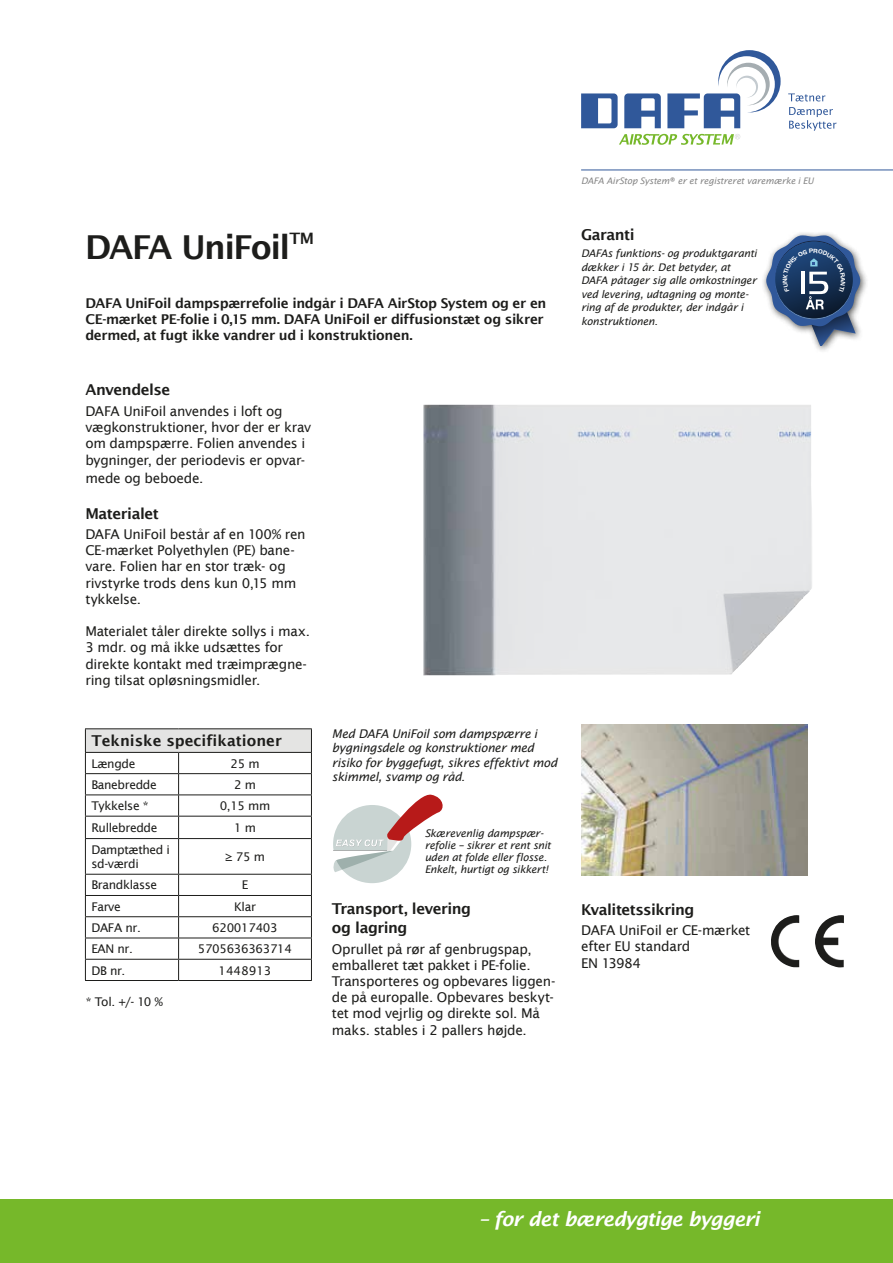
<style>
.page{position:relative;width:893px;height:1263px;background:#fff}
.page>*{position:absolute;margin:0;border:0;box-sizing:border-box;transform-origin:0 0}
.t1{font:600 33px "Lucida Sans";letter-spacing:-.05em;color:#1d1d1b}
.t2{font:italic 600 19.5px "Lucida Sans";letter-spacing:-.035em;color:#fff}
.t3{font:600 15.75px "Lucida Sans";color:#1d1d1b}
.t4{font:600 15px/19.5px "Lucida Sans";letter-spacing:-.03em;color:#1d1d1b}
.t5{font:600 15px "Lucida Sans";color:#1d1d1b}
.t6{font:13.5px/16.2px "Lucida Sans";letter-spacing:-.02em;color:#1d1d1b}
.t7{font:600 13.5px/16.2px "Lucida Sans";letter-spacing:-.025em;color:#1d1d1b}
.t8{font:12px/14.4px "Lucida Sans";letter-spacing:-.03em;color:#1d1d1b}
.t9{font:italic 12px/14.4px "Lucida Sans";letter-spacing:-.025em;color:#1d1d1b}
.t10{font:12px "Lucida Sans";color:#1d1d1b}
.t11{font:italic 10.5px/13.5px "Lucida Sans";letter-spacing:-.02em;color:#1d1d1b}
.t12{font:italic 9px "Lucida Sans";letter-spacing:-.025em;color:#878787}
.s1{font-weight:600;font-style:normal}
</style>
<div class="page">
<div style="left:0;top:1199px;width:893px;height:64px;background:#76b82a"></div>
<img style="left:581px;top:724px;width:227px;height:152px">
<div style="left:85px;top:729px;width:226px;height:23px;background:#e4e4e3"></div>
<hr style="left:85px;top:728px;width:94px;height:1px;background:#1d1d1b">
<hr style="left:179px;top:728px;width:133px;height:1px;background:#1d1d1b">
<hr style="left:85px;top:752px;width:94px;height:1px;background:#1d1d1b">
<hr style="left:179px;top:752px;width:133px;height:1px;background:#1d1d1b">
<hr style="left:85px;top:773px;width:94px;height:1px;background:#1d1d1b">
<hr style="left:179px;top:773px;width:133px;height:1px;background:#1d1d1b">
<hr style="left:85px;top:794px;width:94px;height:1px;background:#1d1d1b">
<hr style="left:179px;top:794px;width:133px;height:1px;background:#1d1d1b">
<hr style="left:85px;top:816px;width:94px;height:1px;background:#1d1d1b">
<svg style="left:85px;top:729px;width:1px;height:109px"></svg>
<hr style="left:179px;top:816px;width:133px;height:1px;background:#1d1d1b">
<svg style="left:178px;top:753px;width:1px;height:85px"></svg>
<svg style="left:311px;top:729px;width:1px;height:109px"></svg>
<hr style="left:85px;top:838px;width:94px;height:1px;background:#1d1d1b">
<hr style="left:85px;top:839px;width:1px;height:35px;background:#1d1d1b">
<hr style="left:179px;top:838px;width:133px;height:1px;background:#1d1d1b">
<hr style="left:178px;top:839px;width:1px;height:35px;background:#1d1d1b">
<hr style="left:311px;top:839px;width:1px;height:35px;background:#1d1d1b">
<hr style="left:85px;top:874px;width:94px;height:1px;background:#1d1d1b">
<hr style="left:179px;top:874px;width:133px;height:1px;background:#1d1d1b">
<svg style="left:85px;top:874px;width:1px;height:106px"></svg>
<svg style="left:178px;top:874px;width:1px;height:106px"></svg>
<svg style="left:311px;top:874px;width:1px;height:106px"></svg>
<hr style="left:85px;top:895px;width:94px;height:1px;background:#1d1d1b">
<hr style="left:85px;top:916px;width:94px;height:1px;background:#1d1d1b">
<hr style="left:85px;top:937px;width:94px;height:1px;background:#1d1d1b">
<hr style="left:85px;top:959px;width:94px;height:1px;background:#1d1d1b">
<hr style="left:85px;top:980px;width:94px;height:1px;background:#1d1d1b">
<hr style="left:179px;top:895px;width:133px;height:1px;background:#1d1d1b">
<hr style="left:179px;top:916px;width:133px;height:1px;background:#1d1d1b">
<hr style="left:179px;top:937px;width:133px;height:1px;background:#1d1d1b">
<hr style="left:179px;top:959px;width:133px;height:1px;background:#1d1d1b">
<hr style="left:179px;top:980px;width:133px;height:1px;background:#1d1d1b">
<img style="left:423px;top:405px;width:389px;height:271px">
<img style="left:771px;top:915px;width:73px;height:52px">
<svg style="left:333px;top:794px;width:110px;height:89px"></svg>
<hr style="left:581px;top:170px;width:312px;height:1px;background:#30589a">
<svg style="left:581px;top:93px;width:37px;height:35px"></svg>
<svg style="left:624px;top:93px;width:37px;height:35px"></svg>
<svg style="left:667px;top:50px;width:114px;height:78px"></svg>
<svg style="left:788px;top:93px;width:37px;height:8px"></svg>
<svg style="left:789px;top:107px;width:47px;height:24px"></svg>
<svg style="left:619px;top:134px;width:121px;height:11px"></svg>
<div style="left:761px;top:230px;width:108px;height:124px;background:#1d1d1b;opacity:.75"></div>
<svg style="left:766px;top:235px;width:94px;height:110px"></svg>
<h1 class="t1" style="left:85px;top:229px;width:207px">DAFA UniFoil</h1>
<p class="t3" style="left:289px;top:230px;width:26px">TM</p>
<p class="t7" style="left:85px;top:295px;width:463px">DAFA UniFoil dampspærrefolie indgår i DAFA AirStop System og er en<br>CE-mærket PE-folie i 0,15 mm. DAFA UniFoil er diffusionstæt og sikrer dermed, at fugt ikke vandrer ud i konstruktionen.</p>
<p class="t4" style="left:85px;top:380px;width:87px">Anvendelse</p>
<p class="t6" style="left:85px;top:403px;width:227px">DAFA UniFoil anvendes i loft og vægkonstruktioner, hvor der er krav om dampspærre. Folien anvendes i bygninger, der periodevis er opvar-</p>
<p class="t6" style="left:85px;top:470px;width:120px">mede og beboede.</p>
<p class="t4" style="left:85px;top:503px;width:75px">Materialet</p>
<p class="t6" style="left:85px;top:526px;width:222px">DAFA UniFoil består af en 100% ren<br>CE-mærket Polyethylen (PE) bane&shy;vare. Folien har en stor træk- og rivstyrke trods dens kun 0,15 mm tykkelse.</p>
<p class="t6" style="left:85px;top:623px;width:226px">Materialet tåler direkte sollys i max.<br>3 mdr. og må ikke udsættes for direkte kontakt med træimprægne&shy;ring tilsat opløsningsmidler.</p>
<p class="t5" style="left:91px;top:732px;width:192px">Tekniske specifikationer</p>
<p class="t8" style="left:91px;top:756px;width:45px">Længde</p>
<p class="t8" style="left:230px;top:756px;width:31px">25 m</p>
<p class="t8" style="left:91px;top:777px;width:67px">Banebredde</p>
<p class="t8" style="left:234px;top:777px;width:23px">2 m</p>
<p class="t8" style="left:91px;top:799px;width:59px">Tykkelse *</p>
<p class="t8" style="left:220px;top:799px;width:52px">0,15 mm</p>
<p class="t8" style="left:91px;top:820px;width:67px">Rullebredde</p>
<p class="t8" style="left:234px;top:820px;width:23px">1 m</p>
<p class="t8" style="left:91px;top:842px;width:80px">Damptæthed i sd-værdi</p>
<p class="t8" style="left:225px;top:849px;width:41px">≥ 75 m</p>
<p class="t8" style="left:91px;top:878px;width:67px">Brandklasse</p>
<p class="t8" style="left:242px;top:878px;width:8px">E</p>
<p class="t8" style="left:91px;top:899px;width:31px">Farve</p>
<p class="t8" style="left:234px;top:899px;width:23px">Klar</p>
<p class="t8" style="left:91px;top:920px;width:51px">DAFA nr.</p>
<p class="t8" style="left:212px;top:920px;width:67px">620017403</p>
<p class="t8" style="left:91px;top:942px;width:43px">EAN nr.</p>
<p class="t8" style="left:198px;top:942px;width:96px">5705636363714</p>
<p class="t8" style="left:91px;top:963px;width:36px">DB nr.</p>
<p class="t10" style="left:218px;top:963px;width:55px">1448913</p>
<p class="t8" style="left:86px;top:994px;width:79px">* Tol. +/- 10 %</p>
<p class="t9" style="left:332px;top:726px;width:227px">Med DAFA UniFoil som dampspærre i bygningsdele og konstruktioner med risiko for byggefugt, sikres effektivt mod skimmel, svamp og råd.</p>
<p class="t11" style="left:425px;top:827px;width:128px;line-height:12px">Skærevenlig dampspær&shy;refolie – sikrer et rent snit uden at folde eller flosse.<br>Enkelt, hurtigt og sikkert!</p>
<p class="t4" style="left:332px;top:898px;width:141px">Transport, levering og lagring</p>
<p class="t6" style="left:332px;top:940px;width:225px">Oprullet på rør af genbrugspap, emballeret tæt pakket i PE-folie.<br>Transporteres og opbevares liggen&shy;de på europalle. Opbevares beskyt&shy;tet mod vejrlig og direkte sol. Må maks. stables i 2 pallers højde.</p>
<p class="t12" style="left:581px;top:176px;width:234px">DAFA AirStop System<span class="s1">®</span> er et registreret varemærke i EU</p>
<p class="t4" style="left:581px;top:225px;width:55px">Garanti</p>
<p class="t11" style="left:581px;top:247px;width:177px">DAFAs funktions- og produktgaranti dækker i 15 år. Det betyder, at<br>DAFA påtager sig alle omkostninger ved levering, udtagning og monte&shy;ring af de produkter, der indgår i konstruktionen.</p>
<p class="t4" style="left:581px;top:899px;width:115px">Kvalitetssikring</p>
<p class="t6" style="left:581px;top:922px;width:171px">DAFA UniFoil er CE-mærket efter EU standard<br>EN 13984</p>
<h2 class="t2" style="left:479px;top:1208px;width:282px">– for det bæredygtige byggeri</h2>
</div>
